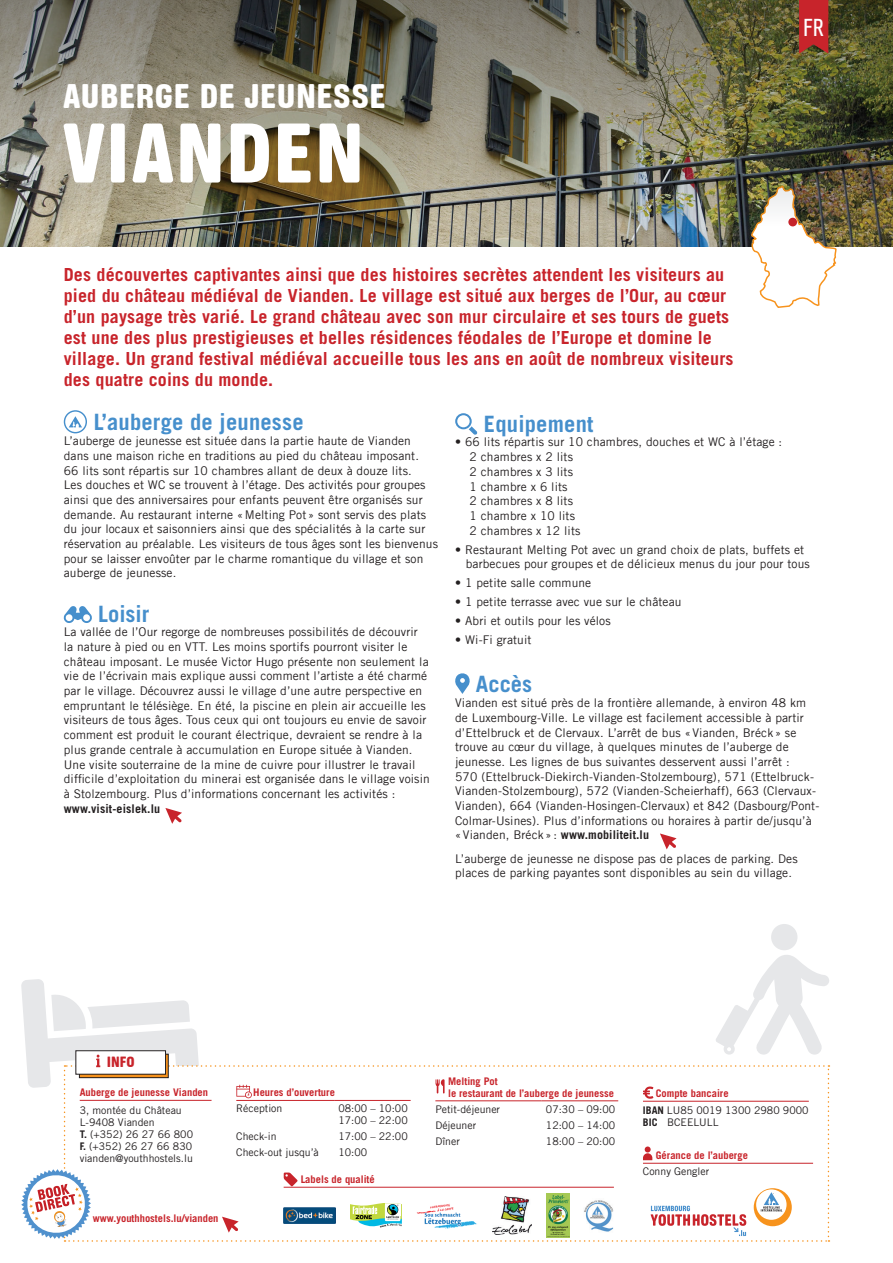
<style>
.page{position:relative;width:893px;height:1263px;background:#fff}
.page>*{position:absolute;margin:0;border:0;box-sizing:border-box;transform-origin:0 0}
.t1{font:102.45px "Ketchupa";letter-spacing:.01em;color:#fff}
.t2{font:41.4px "Ketchupa";letter-spacing:.01em;color:#fff}
.t3{font:condensed 24.3px "Akzidenz Grotesk BE";color:#fff}
.t4{font:700 22.5px "Trade Gothic LT Std";letter-spacing:.01em;color:#468fcc}
.t5{font:700 18px/21px "Trade Gothic LT Std";letter-spacing:.01em;color:#c8242b}
.t6{font:18px "Ketchupa";color:#c8242b}
.t7{font:12px/14.7px "Trade Gothic LT";letter-spacing:.01em;color:#231f20}
.t8{font:700 12px "Trade Gothic LT Std";letter-spacing:.01em;color:#231f20}
.t9{font:700 10.5px/12px "Trade Gothic LT Std";color:#c8242b}
.t10{font:10.5px/12px "Trade Gothic LT";color:#231f20}
.t11{font:10.5px/12px "Trade Gothic LT Std";color:#231f20}
.s1{font-family:"Trade Gothic LT";font-weight:400}
.s2{font-weight:700}
.s3{font-weight:700;color:#c8242b}
</style>
<div class="page">
<div style="left:771px;top:924px;width:26px;height:26px;background:#e6e7e9;border-radius:50%"></div>
<img style="left:0;top:226px;width:893px;height:21px">
<svg style="left:750px;top:226px;width:87px;height:82px"></svg>
<img style="left:0;top:0;width:893px;height:226px">
<svg style="left:64px;top:410px;width:23px;height:23px"></svg>
<svg style="left:64px;top:606px;width:28px;height:17px"></svg>
<svg style="left:165px;top:808px;width:17px;height:16px"></svg>
<svg style="left:455px;top:413px;width:22px;height:22px"></svg>
<svg style="left:455px;top:673px;width:15px;height:21px"></svg>
<svg style="left:660px;top:833px;width:17px;height:16px"></svg>
<svg style="left:799px;top:0;width:29px;height:54px;background:#bd292a"></svg>
<svg style="left:21px;top:955px;width:808px;height:287px"></svg>
<h2 class="t2" style="left:63px;top:74px;width:324px">AUBERGE DE JEUNESSE</h2>
<h1 class="t1" style="left:63px;top:99px;width:303px">VIANDEN</h1>
<h3 class="t3" style="left:804px;top:14px;width:22px">FR</h3>
<p class="t5" style="left:64px;top:264px;width:671px">Des découvertes captivantes ainsi que des histoires secrètes attendent les visiteurs au pied du château médiéval de Vianden. Le village est situé aux berges de l’Our, au cœur d’un paysage très varié. Le grand château avec son mur circulaire et ses tours de guets est une des plus prestigieuses et belles résidences féodales de l’Europe et domine le village. Un grand festival médiéval accueille tous les ans en août de nombreux visiteurs des quatre coins du monde.</p>
<h3 class="t4" style="left:484px;top:410px;width:111px">Equipement</h3>
<p class="t7" style="left:470px;top:435px;width:314px;text-indent:-14px">• 66 lits répartis sur 10 chambres, douches et WC à l’étage :<br>2 chambres x 2 lits<br>2 chambres x 3 lits<br>1 chambre x 6 lits<br>2 chambres x 8 lits<br>1 chambre x 10 lits<br>2 chambres x 12 lits</p>
<p class="t7" style="left:466px;top:542px;width:345px;text-indent:-11px">• Restaurant Melting Pot avec un grand choix de plats, buffets et barbecues pour groupes et de délicieux menus du jour pour tous</p>
<p class="t7" style="left:455px;top:575px;width:138px">• 1 petite salle commune</p>
<p class="t7" style="left:455px;top:594px;width:228px">• 1 petite terrasse avec vue sur le château</p>
<p class="t7" style="left:455px;top:613px;width:157px">• Abri et outils pour les vélos</p>
<p class="t7" style="left:455px;top:632px;width:78px">• Wi-Fi gratuit</p>
<h3 class="t4" style="left:476px;top:671px;width:58px">Accès</h3>
<p class="t7" style="left:455px;top:695px;width:366px">Vianden est situé près de la frontière allemande, à environ 48 km de Luxembourg-Ville. Le village est facilement accessible à partir d’Ettelbruck et de Clervaux. L’arrêt de bus « Vianden, Bréck » se trouve au cœur du village, à quelques minutes de l’auberge de jeunesse. Les lignes de bus suivantes desservent aussi l’arrêt :<br>570 (Ettelbruck-Diekirch-Vianden-Stolzembourg), 571 (Ettelbruck-Vianden-Stolzembourg), 572 (Vianden-Scheierhaff), 663 (Clervaux-Vianden), 664 (Vianden-Hosingen-Clervaux) et 842 (Dasbourg/Pont-Colmar-Usines). Plus d’informations ou horaires à partir de/jusqu’à</p>
<p class="t8" style="left:455px;top:828px;width:195px"><span class="s1">« Vianden, Bréck » :</span> www.mobiliteit.lu</p>
<p class="t7" style="left:455px;top:851px;width:344px">L’auberge de jeunesse ne dispose pas de places de parking. Des places de parking payantes sont disponibles au sein du village.</p>
<h3 class="t4" style="left:94px;top:409px;width:211px">L’auberge de jeunesse</h3>
<p class="t7" style="left:64px;top:433px;width:376px">L’auberge de jeunesse est située dans la partie haute de Vianden dans une maison riche en traditions au pied du château imposant.<br>66 lits sont répartis sur 10 chambres allant de deux à douze lits.<br>Les douches et WC se trouvent à l’étage. Des activités pour groupes ainsi que des anniversaires pour enfants peuvent être organisés sur demande. Au restaurant interne « Melting Pot » sont servis des plats du jour locaux et saisonniers ainsi que des spécialités à la carte sur réservation au préalable. Les visiteurs de tous âges sont les bienvenus pour se laisser envoûter par le charme romantique du village et son auberge de jeunesse.</p>
<h3 class="t4" style="left:98px;top:600px;width:53px">Loisir</h3>
<p class="t7" style="left:64px;top:624px;width:368px">La vallée de l’Our regorge de nombreuses possibilités de découvrir la nature à pied ou en VTT. Les moins sportifs pourront visiter le château imposant. Le musée Victor Hugo présente non seulement la vie de l’écrivain mais explique aussi comment l’artiste a été charmé par le village. Découvrez aussi le village d’une autre perspective en empruntant le télésiège. En été, la piscine en plein air accueille les visiteurs de tous âges. Tous ceux qui ont toujours eu envie de savoir comment est produit le courant électrique, devraient se rendre à la plus grande centrale à accumulation en Europe située à Vianden.<br>Une visite souterraine de la mine de cuivre pour illustrer le travail difficile d’exploitation du minerai est organisée dans le village voisin à Stolzembourg. Plus d’informations concernant les activités :</p>
<p class="t8" style="left:64px;top:801px;width:98px">www.visit-eislek.lu</p>
<h3 class="t6" style="left:107px;top:1052px;width:29px">INFO</h3>
<p class="t9" style="left:80px;top:1086px;width:130px">Auberge de jeunesse Vianden</p>
<p class="t11" style="left:80px;top:1104px;width:115px">3, montée du Château<br>L-9408 Vianden<br><span class="s2">T.</span> (+352) 26 27 66 800<br><span class="s2">F.</span> (+352) 26 27 66 830 vianden@youthhostels.lu</p>
<p class="t9" style="left:93px;top:1212px;width:127px">www.youthhostels.lu/vianden</p>
<p class="t9" style="left:448px;top:1075px;width:167px">Melting Pot<br>le restaurant de l’auberge de jeunesse</p>
<p class="t10" style="left:435px;top:1103px;width:66px">Petit-déjeuner</p>
<p class="t10" style="left:546px;top:1103px;width:71px">07:30 – 09:00</p>
<p class="t10" style="left:435px;top:1119px;width:42px">Déjeuner</p>
<p class="t10" style="left:546px;top:1119px;width:71px">12:00 – 14:00</p>
<p class="t10" style="left:435px;top:1135px;width:26px">Dîner</p>
<p class="t10" style="left:546px;top:1135px;width:71px">18:00 – 20:00</p>
<p class="t9" style="left:253px;top:1086px;width:83px">Heures d’ouverture</p>
<p class="t10" style="left:236px;top:1102px;width:48px">Réception</p>
<p class="t10" style="left:338px;top:1102px;width:71px">08:00 – 10:00<br>17:00 – 22:00</p>
<p class="t10" style="left:236px;top:1130px;width:42px">Check-in</p>
<p class="t10" style="left:338px;top:1130px;width:71px">17:00 – 22:00</p>
<p class="t10" style="left:236px;top:1146px;width:84px">Check-out jusqu’à</p>
<p class="t10" style="left:338px;top:1146px;width:30px">10:00</p>
<p class="t9" style="left:656px;top:1148px;width:94px">Gérance de l’auberge</p>
<p class="t10" style="left:643px;top:1165px;width:68px">Conny Gengler</p>
<p class="t9" style="left:301px;top:1173px;width:76px">Labels de qualité</p>
<p class="t11" style="left:643px;top:1084px;width:167px;line-height:17.4px;text-indent:13px"><span class="s3">Compte bancaire<br></span><span class="s2">IBAN</span> LU85 0019 1300 2980 9000</p>
<p class="t11" style="left:643px;top:1116px;width:77px"><span class="s2">BIC</span> BCEELULL</p>
</div>
